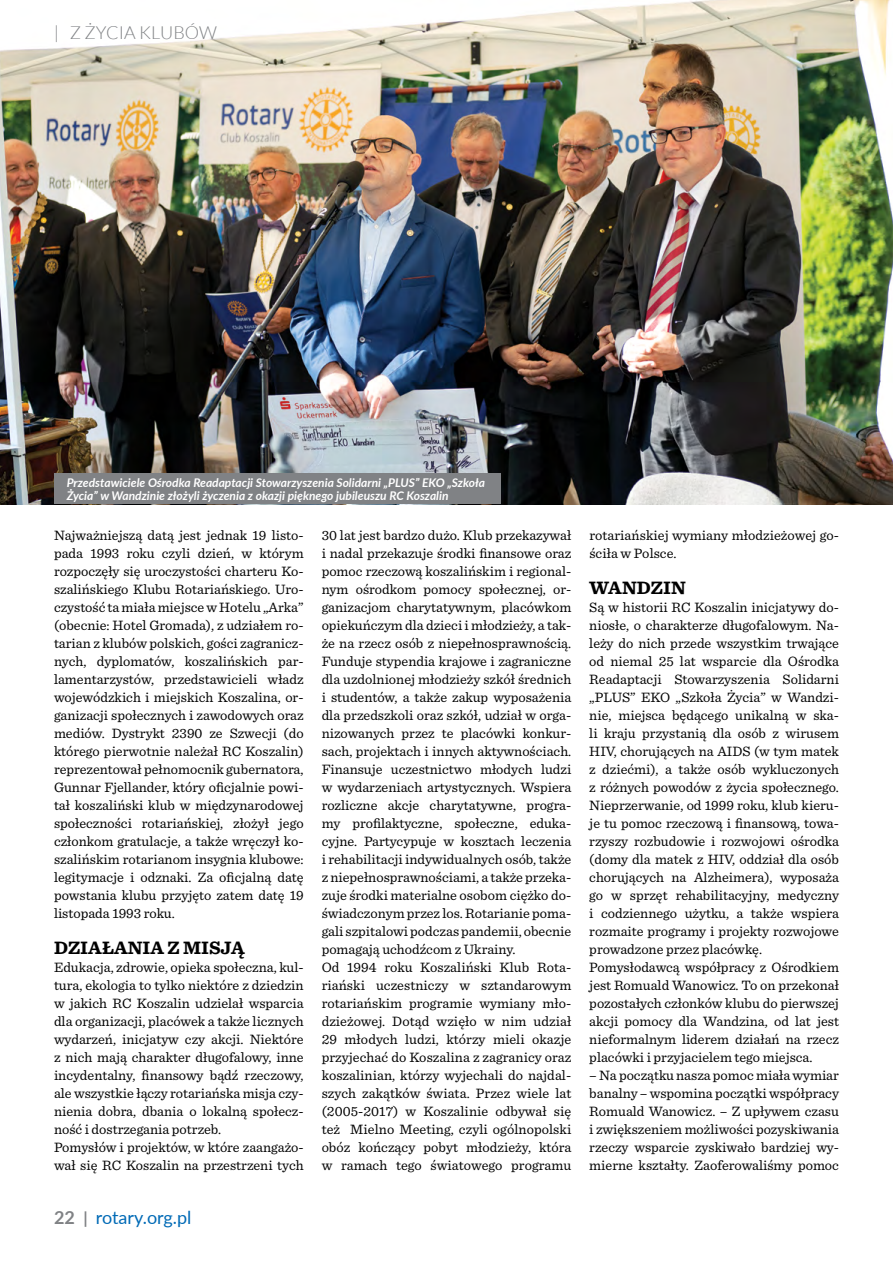
<style>
.page{position:relative;width:893px;height:1263px;background:#fff}
.page>*{position:absolute;margin:0;border:0;box-sizing:border-box;transform-origin:0 0}
.t1{font:700 18.75px "Sentinel";color:#000}
.t2{font:18px "Lato";color:#006ab6}
.t3{font:300 18px "Lato";color:#808285}
.t4{font:14.25px/18px "Sentinel";color:#000}
.t5{font:italic 700 12px/13.5px "Lato";color:#fff}
.s1{font-weight:700;color:#808285}
.s2{font-weight:700;font-size:16.5px;color:#808285}
</style>
<div class="page">
<img style="left:0;top:0;width:893px;height:504px">
<div style="left:54px;top:473px;width:446px;height:31px;background:#808285"></div>
<p class="t3" style="left:54px;top:23px;width:165px">| Z ŻYCIA KLUBÓW</p>
<p class="t5" style="left:67px;top:475px;width:420px">Przedstawiciele Ośrodka Readaptacji Stowarzyszenia Solidarni „PLUS” EKO „Szkoła<br>Życia” w Wandzinie złożyli życzenia z okazji pięknego jubileuszu RC Koszalin</p>
<p class="t4" style="left:54px;top:525px;width:251px;text-align:justify">Najważniejszą datą jest jednak 19 listo&shy;pada 1993 roku czyli dzień, w którym rozpoczęły się uroczystości charteru Ko&shy;szalińskiego Klubu Rotariańskiego. Uro&shy;czystość ta miała miejsce w Hotelu „Arka” (obecnie: Hotel Gromada), z udziałem ro&shy;tarian z klubów polskich, gości zagranicz&shy;nych, dyplomatów, koszalińskich par&shy;lamentarzystów, przedstawicieli władz wojewódzkich i miejskich Koszalina, or&shy;ganizacji społecznych i zawodowych oraz mediów. Dystrykt 2390 ze Szwecji (do którego pierwotnie należał RC Koszalin) reprezentował pełnomocnik gubernatora, Gunnar Fjellander, który oficjalnie powi&shy;tał koszaliński klub w międzynarodowej społeczności rotariańskiej, złożył jego członkom gratulacje, a także wręczył ko&shy;szalińskim rotarianom insygnia klubowe: legitymacje i odznaki. Za oficjalną datę powstania klubu przyjęto zatem datę 19 listopada 1993 roku.</p>
<h1 class="t1" style="left:54px;top:933px;width:192px">DZIAŁANIA Z MISJĄ</h1>
<p class="t4" style="left:54px;top:957px;width:251px">Edukacja, zdrowie, opieka społeczna, kul&shy;tura, ekologia to tylko niektóre z dziedzin w jakich RC Koszalin udzielał wsparcia dla organizacji, placówek a także licznych wydarzeń, inicjatyw czy akcji. Niektóre z nich mają charakter długofalowy, inne incydentalny, finansowy bądź rzeczowy, ale wszystkie łączy rotariańska misja czy&shy;nienia dobra, dbania o lokalną społecz&shy;ność i dostrzegania potrzeb.<br>Pomysłów i projektów, w które zaangażo&shy;wał się RC Koszalin na przestrzeni tych</p>
<p class="t2" style="left:54px;top:1205px;width:139px"><span class="s1">22</span> <span class="s2">|</span> rotary.org.pl</p>
<p class="t4" style="left:322px;top:525px;width:251px">30 lat jest bardzo dużo. Klub przekazywał i nadal przekazuje środki finansowe oraz pomoc rzeczową koszalińskim i regional&shy;nym ośrodkom pomocy społecznej, or&shy;ganizacjom charytatywnym, placówkom opiekuńczym dla dzieci i młodzieży, a tak&shy;że na rzecz osób z niepełnosprawnością.<br>Funduje stypendia krajowe i zagraniczne dla uzdolnionej młodzieży szkół średnich i studentów, a także zakup wyposażenia dla przedszkoli oraz szkół, udział w orga&shy;nizowanych przez te placówki konkur&shy;sach, projektach i innych aktywnościach.<br>Finansuje uczestnictwo młodych ludzi w wydarzeniach artystycznych. Wspiera rozliczne akcje charytatywne, progra&shy;my profilaktyczne, społeczne, eduka&shy;cyjne. Partycypuje w kosztach leczenia i rehabilitacji indywidualnych osób, także z niepełnosprawnościami, a także przeka&shy;zuje środki materialne osobom ciężko do&shy;świadczonym przez los. Rotarianie poma&shy;gali szpitalowi podczas pandemii, obecnie pomagają uchodźcom z Ukrainy.<br>Od 1994 roku Koszaliński Klub Rota&shy;riański uczestniczy w sztandarowym rotariańskim programie wymiany mło&shy;dzieżowej. Dotąd wzięło w nim udział 29 młodych ludzi, którzy mieli okazje przyjechać do Koszalina z zagranicy oraz koszalinian, którzy wyjechali do najdal&shy;szych zakątków świata. Przez wiele lat (2005-2017) w Koszalinie odbywał się też Mielno Meeting, czyli ogólnopolski obóz kończący pobyt młodzieży, która w ramach tego światowego programu</p>
<p class="t4" style="left:589px;top:525px;width:251px">rotariańskiej wymiany młodzieżowej go&shy;ściła w Polsce.</p>
<h1 class="t1" style="left:589px;top:573px;width:98px">WANDZIN</h1>
<p class="t4" style="left:589px;top:597px;width:251px">Są w historii RC Koszalin inicjatywy do&shy;niosłe, o charakterze długofalowym. Na&shy;leży do nich przede wszystkim trwające od niemal 25 lat wsparcie dla Ośrodka Readaptacji Stowarzyszenia Solidarni „PLUS” EKO „Szkoła Życia” w Wandzi&shy;nie, miejsca będącego unikalną w ska&shy;li kraju przystanią dla osób z wirusem HIV, chorujących na AIDS (w tym matek z dziećmi), a także osób wykluczonych z różnych powodów z życia społecznego.<br>Nieprzerwanie, od 1999 roku, klub kieru&shy;je tu pomoc rzeczową i finansową, towa&shy;rzyszy rozbudowie i rozwojowi ośrodka (domy dla matek z HIV, oddział dla osób chorujących na Alzheimera), wyposaża go w sprzęt rehabilitacyjny, medyczny i codziennego użytku, a także wspiera rozmaite programy i projekty rozwojowe prowadzone przez placówkę.<br>Pomysłodawcą współpracy z Ośrodkiem jest Romuald Wanowicz. To on przekonał pozostałych członków klubu do pierwszej akcji pomocy dla Wandzina, od lat jest nieformalnym liderem działań na rzecz placówki i przyjacielem tego miejsca.</p>
<p class="t4" style="left:589px;top:1065px;width:251px;text-align:justify">– Na początku nasza pomoc miała wymiar banalny – wspomina początki współpracy Romuald Wanowicz. – Z upływem czasu i zwiększeniem możliwości pozyskiwania rzeczy wsparcie zyskiwało bardziej wy&shy;mierne kształty. Zaoferowaliśmy pomoc</p>
</div>
